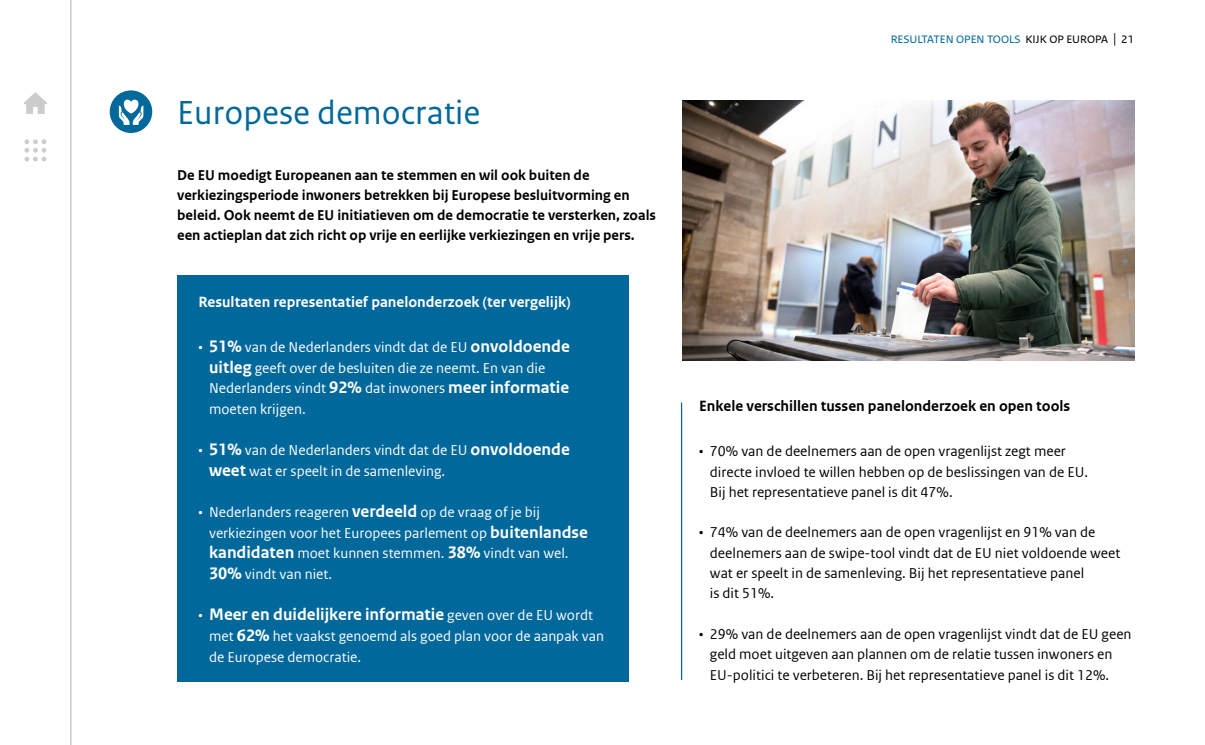
<style>
.page{position:relative;width:1205px;height:745px;background:#fff}
.page>*{position:absolute;margin:0;border:0;box-sizing:border-box;transform-origin:0 0}
.Hoofdstuk_titel{font:35px "Rijksoverheid Sans Text";color:#01689b}
.Uitgelicht_diap_kade{font:700 17.5px "Rijksoverheid Sans Web Text";color:#fff}
.Tussenkopje{font:700 15.62px "Rijksoverheid Sans Web Text";color:#fff}
.Tussenkopje-2{font:700 15.62px "Rijksoverheid Sans Web Text";color:#000}
.Broodtekst{font:15px/20.2px "Rijksoverheid Sans Web Text";color:#000}
.Uitgelicht_diap_kade-2{font:15px/20.6px "Rijksoverheid Sans Web Text";color:#fff}
.Broodtekst-2{font:700 15px/20px "Rijksoverheid Sans Web Text";color:#000}
.t1{font:15px "Rijksoverheid Sans";color:#01689b}
.s1{font-weight:700;font-size:17.5px}
.s2{font-weight:400;font-size:15px}
.s3{color:#000}
</style>
<div class="page">
<hr style="left:71px;top:0;width:1px;height:744px;background:#b4b4b4">
<svg style="left:24px;top:92px;width:23px;height:22px"></svg>
<svg style="left:24px;top:139px;width:22px;height:22px"></svg>
<div style="left:177px;top:275px;width:452px;height:406px;background:#01689b"></div>
<hr style="left:681px;top:402px;width:1px;height:277px;background:#01689b">
<div style="left:110px;top:90px;width:42px;height:43px;background:#01689b;border-radius:50%"></div>
<svg style="left:119px;top:99px;width:24px;height:26px"></svg>
<img style="left:682px;top:100px;width:452px;height:260px">
<p class="Hoofdstuk_titel" style="left:177px;top:93px;width:305px">Europese democratie</p>
<p class="Broodtekst-2" style="left:177px;top:165px;width:480px">De EU moedigt Europeanen aan te stemmen en wil ook buiten de verkiezingsperiode inwoners betrekken bij Europese besluitvorming en beleid. Ook neemt de EU initiatieven om de democratie te versterken, zoals een actieplan dat zich richt op vrije en eerlijke verkiezingen en vrije pers.</p>
<p class="Tussenkopje" style="left:198px;top:293px;width:374px">Resultaten representatief panelonderzoek (ter vergelijk)</p>
<p class="Uitgelicht_diap_kade-2" style="left:209px;top:336px;width:362px;text-indent:-11px">• <span class="s1">51%</span> van de Nederlanders vindt dat de EU <span class="s1">onvoldoende uitleg</span> geeft over de besluiten die ze neemt. En van die Nederlanders vindt <span class="s1">92%</span> dat inwoners <span class="s1">meer informatie </span>moeten krijgen.</p>
<p class="Uitgelicht_diap_kade-2" style="left:209px;top:439px;width:362px;text-indent:-11px">• <span class="s1">51%</span> van de Nederlanders vindt dat de EU <span class="s1">onvoldoende weet</span> wat er speelt in de samenleving.</p>
<p class="Uitgelicht_diap_kade-2" style="left:209px;top:501px;width:380px;text-indent:-11px">• Nederlanders reageren <span class="s1">verdeeld</span> op de vraag of je bij verkiezingen voor het Europees parlement op <span class="s1">buitenlandse kandidaten</span> moet kunnen stemmen. <span class="s1">38%</span> vindt van wel.<br><span class="s1">30%</span> vindt van niet.</p>
<p class="Uitgelicht_diap_kade" style="left:198px;top:604px;width:396px"><span class="s2">•</span> Meer en duidelijkere informatie <span class="s2">geven over de EU wordt</span></p>
<p class="Uitgelicht_diap_kade-2" style="left:209px;top:625px;width:396px">met <span class="s1">62%</span> het vaakst genoemd als goed plan voor de aanpak van de Europese democratie.</p>
<p class="t1" style="left:891px;top:30px;width:245px">resultaten open tools <span class="s3">kijk op europa | 21</span></p>
<p class="Tussenkopje-2" style="left:699px;top:397px;width:372px">Enkele verschillen tussen panelonderzoek en open tools</p>
<p class="Broodtekst" style="left:710px;top:440px;width:380px;text-indent:-11px">• 70% van de deelnemers aan de open vragenlijst zegt meer directe invloed te willen hebben op de beslissingen van de EU.<br>Bij het representatieve panel is dit 47%.</p>
<p class="Broodtekst" style="left:710px;top:522px;width:412px;text-indent:-11px">• 74% van de deelnemers aan de open vragenlijst en 91% van de deelnemers aan de swipe-tool vindt dat de EU niet voldoende weet wat er speelt in de samenleving. Bij het representatieve panel<br>is dit 51%.</p>
<p class="Broodtekst" style="left:710px;top:623px;width:423px;line-height:20.6px;text-indent:-11px">• 29% van de deelnemers aan de open vragenlijst vindt dat de EU geen geld moet uitgeven aan plannen om de relatie tussen inwoners en<br>EU-politici te verbeteren. Bij het representatieve panel is dit 12%.</p>
</div>
